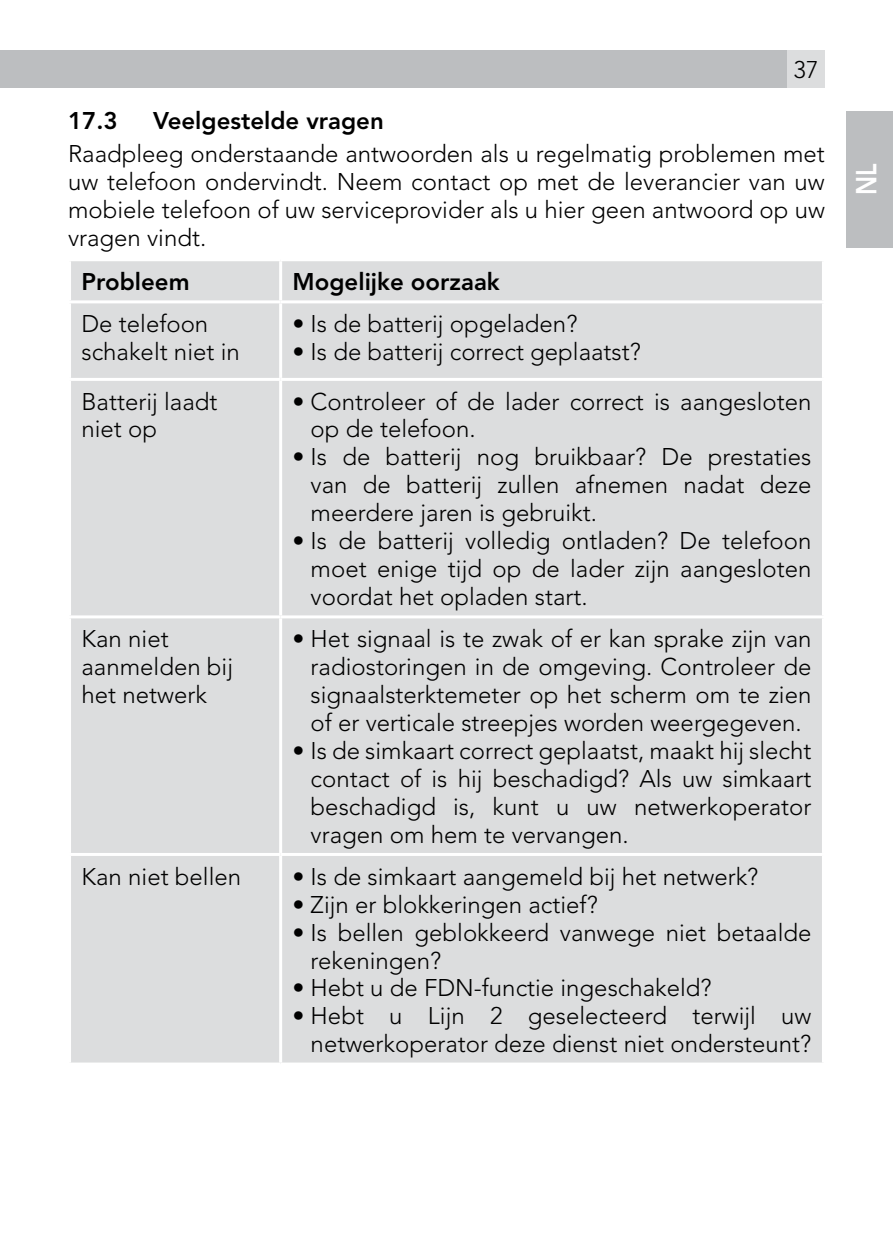
<style>
.page{position:relative;width:893px;height:1259px;background:#fff}
.page>*{position:absolute;margin:0;border:0;box-sizing:border-box;transform-origin:0 0}
.t1{font:800 28.8px "Avenir LT Std";color:#fff;scale:.83 1}
.t2{font:300 24px/27.9px "Avenir LT Std";color:#000;text-align:justify}
.t3{font:800 24px "Avenir LT Std";color:#000}
</style>
<div class="page">
<div style="left:0;top:50px;width:825px;height:38px;background:#bcbec0"></div>
<div style="left:787px;top:50px;width:38px;height:38px;background:#dcddde"></div>
<div style="left:846px;top:111px;width:47px;height:136px;background:#bcbec0"></div>
<div style="left:71px;top:261px;width:751px;height:801px;background:#dcddde"></div>
<hr style="left:279px;top:261px;width:3px;height:39px;background:#fff">
<hr style="left:68px;top:300px;width:213px;height:3px;background:#fff">
<hr style="left:68px;top:378px;width:213px;height:3px;background:#fff">
<hr style="left:281px;top:300px;width:544px;height:3px;background:#fff">
<hr style="left:279px;top:303px;width:3px;height:75px;background:#fff">
<hr style="left:279px;top:381px;width:3px;height:234px;background:#fff">
<hr style="left:279px;top:618px;width:3px;height:235px;background:#fff">
<hr style="left:279px;top:856px;width:3px;height:206px;background:#fff">
<hr style="left:68px;top:615px;width:213px;height:3px;background:#fff">
<hr style="left:68px;top:853px;width:213px;height:3px;background:#fff">
<hr style="left:281px;top:378px;width:544px;height:3px;background:#fff">
<hr style="left:281px;top:615px;width:544px;height:3px;background:#fff">
<hr style="left:281px;top:853px;width:544px;height:3px;background:#fff">
<p class="t2" style="left:794px;top:56px;width:26px">37</p>
<p class="t3" style="left:68px;top:106px;width:51px">17.3</p>
<p class="t3" style="left:153px;top:106px;width:232px">Veelgestelde vragen</p>
<p class="t2" style="left:68px;top:140px;width:758px">Raadpleeg onderstaande antwoorden als u regelmatig problemen met uw telefoon ondervindt. Neem contact op met de leverancier van uw mobiele telefoon of uw serviceprovider als u hier geen antwoord op uw vragen vindt.</p>
<p class="t3" style="left:82px;top:267px;width:109px">Probleem</p>
<p class="t3" style="left:293px;top:267px;width:209px">Mogelijke oorzaak</p>
<p class="t2" style="left:82px;top:310px;width:160px">De telefoon schakelt niet in</p>
<p class="t2" style="left:293px;top:310px;width:286px">• Is de batterij opgeladen?</p>
<p class="t2" style="left:293px;top:338px;width:350px">• Is de batterij correct geplaatst?</p>
<p class="t2" style="left:82px;top:387px;width:137px">Batterij laadt niet op</p>
<p class="t2" style="left:311px;top:387px;width:502px;text-indent:-18px">• Controleer of de lader correct is aangesloten op de telefoon.</p>
<p class="t2" style="left:311px;top:443px;width:502px;text-indent:-18px">• Is de batterij nog bruikbaar? De prestaties van de batterij zullen afnemen nadat deze meerdere jaren is gebruikt.</p>
<p class="t2" style="left:311px;top:527px;width:502px;text-indent:-18px">• Is de batterij volledig ontladen? De telefoon moet enige tijd op de lader zijn aangesloten voordat het opladen start.</p>
<p class="t2" style="left:82px;top:625px;width:153px;text-align:left">Kan niet aanmelden bij het netwerk</p>
<p class="t2" style="left:311px;top:625px;width:502px;text-indent:-18px">• Het signaal is te zwak of er kan sprake zijn van radiostoringen in de omgeving. Controleer de signaalsterktemeter op het scherm om te zien of er verticale streepjes worden weergegeven.</p>
<p class="t2" style="left:311px;top:737px;width:502px;text-indent:-18px">• Is de simkaart correct geplaatst, maakt hij slecht contact of is hij beschadigd? Als uw simkaart beschadigd is, kunt u uw netwerkoperator vragen om hem te vervangen.</p>
<p class="t2" style="left:82px;top:862px;width:161px">Kan niet bellen</p>
<p class="t2" style="left:293px;top:862px;width:467px">• Is de simkaart aangemeld bij het netwerk?</p>
<p class="t2" style="left:293px;top:890px;width:307px">• Zijn er blokkeringen actief?</p>
<p class="t2" style="left:311px;top:918px;width:502px;text-indent:-18px">• Is bellen geblokkeerd vanwege niet betaalde rekeningen?</p>
<p class="t2" style="left:293px;top:974px;width:420px">• Hebt u de FDN-functie ingeschakeld?</p>
<p class="t2" style="left:293px;top:1002px;width:520px;text-align:right">• Hebt u Lijn 2 geselecteerd terwijl uw netwerkoperator deze dienst niet ondersteunt?</p>
<p class="t1" style="left:849px;top:195px;width:40px;rotate:-90deg">NL</p>
</div>
